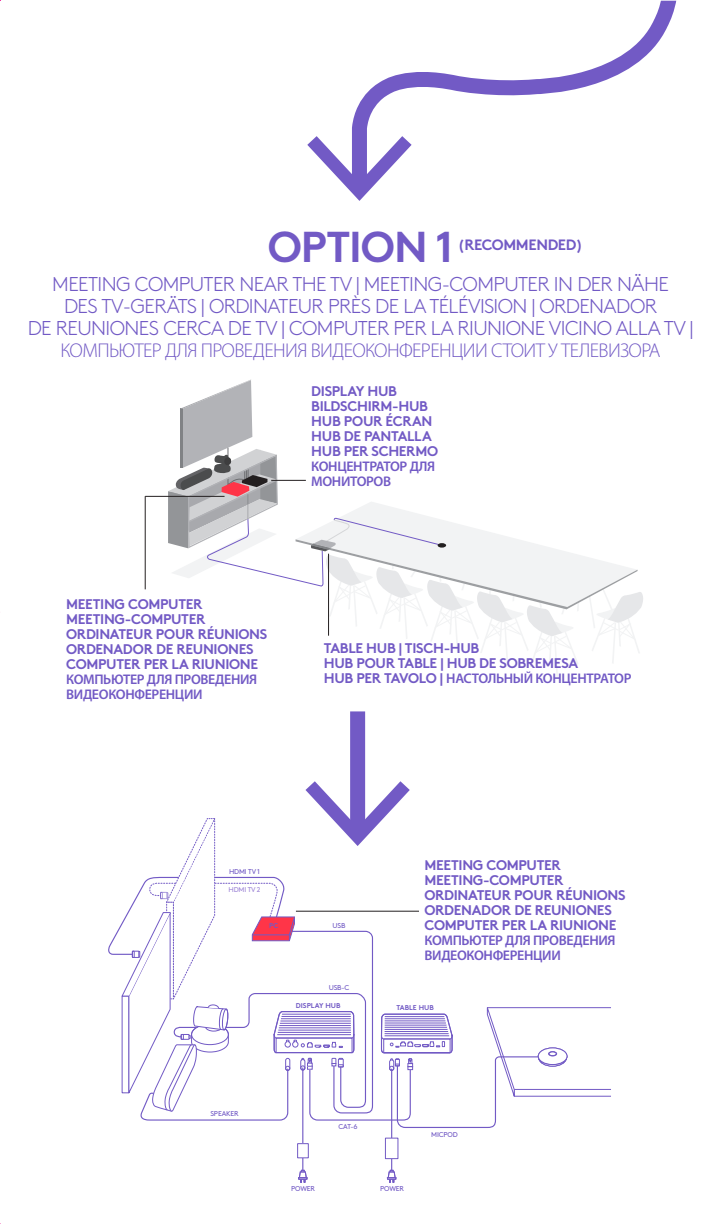
<style>
.page{position:relative;width:720px;height:1224px;background:#fff}
.page>*{position:absolute;margin:0;border:0;box-sizing:border-box;transform-origin:0 0}
.t1{font:43.2px "Brown Pro Bold Alt";letter-spacing:-.025em;color:#725ac5}
.t2{font:300 20px/22px "Brown Pro";letter-spacing:-.03em;color:#725ac5;text-align:center}
.t3{font:15px "Brown Pro Bold Alt";letter-spacing:-.025em;color:#725ac5}
.t4{font:14px/15px "Brown Pro Bold Alt";letter-spacing:-.025em;color:#725ac5}
.t5{font:7px "Brown Pro Regular Alt";letter-spacing:-.025em;color:#725ac5}
.t6{font:7px "Brown Pro Bold Alt";color:#725ac5}
.t7{font:7px "Brown Pro Regular Alt";letter-spacing:-.025em;color:#a088d7}
.t8{font:6.9px "Brown Pro Bold Alt";color:#725ac5}
.s1{font-family:"Myriad Pro"}
.s2{font-family:"Myriad Pro";font-weight:600}
</style>
<div class="page">
<div style="left:350px;top:711px;width:15px;height:121px;background:#725ac5"></div>
<div style="left:514px;top:1089px;width:97px;height:8px;background:#fff;border:1px solid #725ac5"></div>
<svg style="left:387px;top:1159px;width:9px;height:24px"></svg>
<hr style="left:302px;top:1068px;width:1px;height:78px;background:#725ac5">
<hr style="left:391px;top:1069px;width:1px;height:74px;background:#725ac5">
<div style="left:298px;top:1144px;width:10px;height:14px;background:#fff"></div>
<div style="left:297px;top:1143px;width:12px;height:15px;border:1px solid #725ac5"></div>
<div style="left:385px;top:1138px;width:13px;height:21px;background:#fff"></div>
<div style="left:385px;top:1138px;width:13px;height:21px;border:1px solid #725ac5"></div>
<svg style="left:298px;top:1151px;width:9px;height:32px"></svg>
<hr style="left:487px;top:1007px;width:124px;height:1px;background:#725ac5">
<svg style="left:108px;top:781px;width:460px;height:348px"></svg>
<hr style="left:296px;top:911px;width:123px;height:1px;background:#231f20">
<hr style="left:145px;top:496px;width:80px;height:1px;background:#231f20">
<svg style="left:168px;top:379px;width:475px;height:298px"></svg>
<svg style="left:352px;top:1px;width:325px;height:135px"></svg>
<svg style="left:307px;top:136px;width:105px;height:65px"></svg>
<hr style="left:145px;top:496px;width:1px;height:93px;background:#231f20">
<p class="t1" style="left:268px;top:212px;width:187px">OPTION 1</p>
<p class="t2" style="left:28px;top:272px;width:667px">MEETING COMPUTER NEAR THE TV | MEETING-COMPUTER IN DER NÄHE<br>DES TV-GERÄTS | ORDINATEUR PRÈS DE LA TÉLÉVISION | ORDENADOR<br>DE REUNIONES CERCA DE TV | COMPUTER PER LA RIUNIONE VICINO ALLA TV | <span class="s1">КОМПЬЮТЕР ДЛЯ ПРОВЕДЕНИЯ ВИДЕОКОНФЕРЕНЦИИ СТОИТ У ТЕЛЕВИЗОРА</span></p>
<p class="t3" style="left:458px;top:233px;width:127px">(RECOMMENDED)</p>
<p class="t4" style="left:66px;top:595px;width:203px">MEETING COMPUTER<br>MEETING-COMPUTER<br>ORDINATEUR POUR RÉUNIONS<br>ORDENADOR DE REUNIONES<br>COMPUTER PER LA RIUNIONE<br><span class="s2">КОМПЬЮТЕР ДЛЯ ПРОВЕДЕНИЯ<br>ВИДЕОКОНФЕРЕНЦИИ</span></p>
<p class="t4" style="left:311px;top:382px;width:128px">DISPLAY HUB<br>BILDSCHIRM-HUB<br>HUB POUR ÉCRAN<br>HUB DE PANTALLA<br>HUB PER SCHERMO<br><span class="s2">КОНЦЕНТРАТОР ДЛЯ<br>МОНИТОРОВ</span></p>
<p class="t4" style="left:324px;top:640px;width:309px">TABLE HUB | TISCH-HUB<br>HUB POUR TABLE | HUB DE SOBREMESA<br>HUB PER TAVOLO | <span class="s2">НАСТОЛЬНЫЙ КОНЦЕНТРАТОР</span></p>
<p class="t5" style="left:229px;top:866px;width:32px">HDMI TV 1</p>
<p class="t7" style="left:229px;top:884px;width:33px">HDMI TV 2</p>
<p class="t8" style="left:269px;top:920px;width:11px">PC</p>
<p class="t5" style="left:333px;top:921px;width:14px">USB</p>
<p class="t5" style="left:329px;top:982px;width:22px">USB C-</p>
<p class="t6" style="left:296px;top:999px;width:46px">DISPLAY HUB</p>
<p class="t4" style="left:425px;top:856px;width:203px">MEETING COMPUTER<br>MEETING-COMPUTER<br>ORDINATEUR POUR RÉUNIONS<br>ORDENADOR DE REUNIONES<br>COMPUTER PER LA RIUNIONE<br><span class="s2">КОМПЬЮТЕР ДЛЯ ПРОВЕДЕНИЯ<br>ВИДЕОКОНФЕРЕНЦИИ</span></p>
<p class="t6" style="left:396px;top:1002px;width:39px">TABLE HUB</p>
<p class="t5" style="left:210px;top:1108px;width:30px">SPEAKER</p>
<p class="t5" style="left:291px;top:1183px;width:25px">POWER</p>
<p class="t5" style="left:339px;top:1121px;width:20px">CAT-6</p>
<p class="t5" style="left:380px;top:1183px;width:25px">POWER</p>
<p class="t5" style="left:431px;top:1129px;width:28px">MICPOD</p>
</div>
